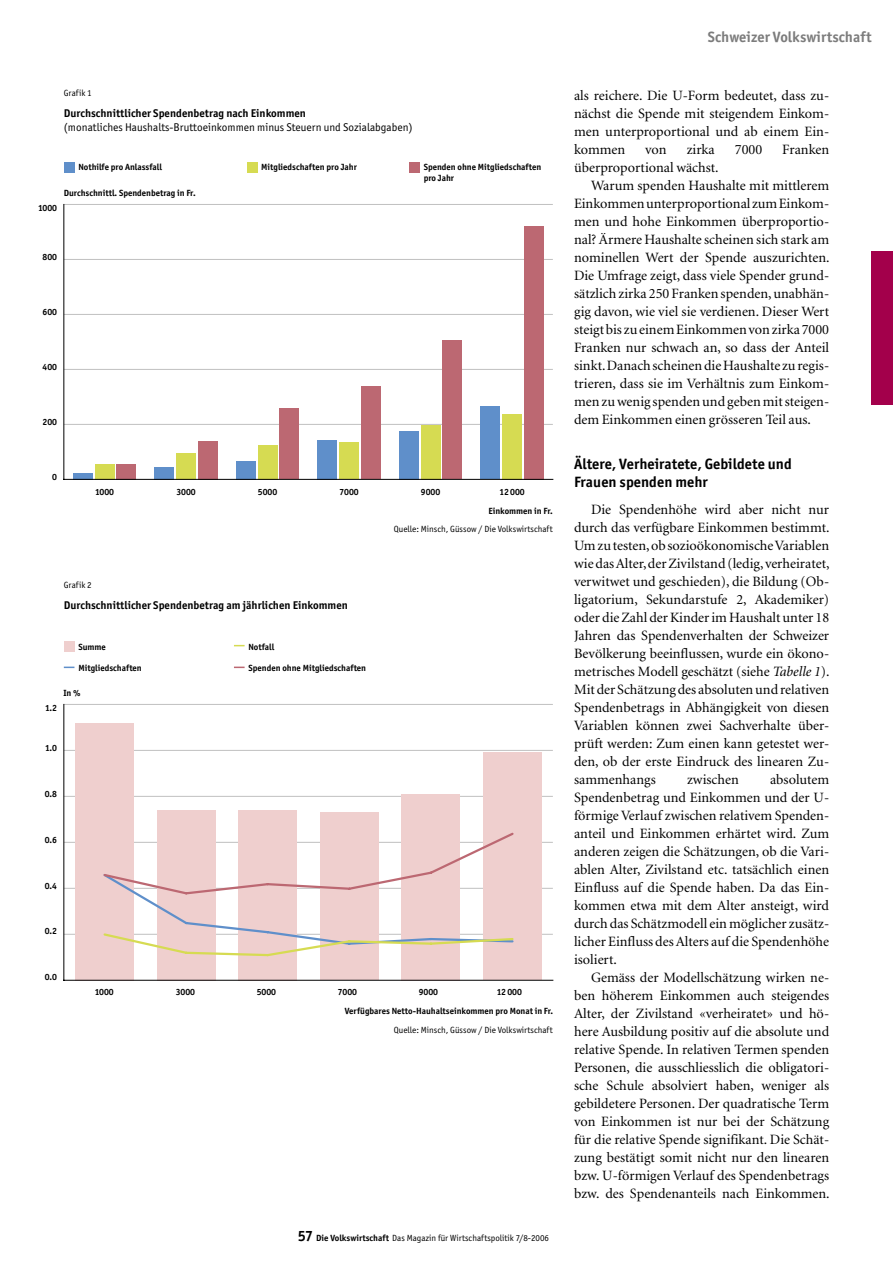
<style>
.page{position:relative;width:893px;height:1263px;background:#fff}
.page>*{position:absolute;margin:0;border:0;box-sizing:border-box;transform-origin:0 0}
._04_Zwischentitel_1{font:700 15px/18px "Officina San ITC";letter-spacing:.005em;color:#000}
.Rubriktitel_rechts{font:700 15px "Officina San ITC";letter-spacing:.005em;color:#7c7c7c}
._03_Grundschrift{font:14.25px/18px "Minion";color:#000;text-align:justify}
._07a_Legende_Bold{font:700 11.25px "Officina San ITC";letter-spacing:.005em;color:#000}
._07a_Legende_Bold-2{font:11.25px "Officina San ITC";letter-spacing:.005em;color:#000}
.t1{font:700 9px/10.5px "Officina San ITC";color:#000}
._08_Abbildungen{font:9px "Officina San ITC";color:#000}
.s1{font-weight:700;font-size:15px}
.s2{font-weight:700}
.s3{font-style:italic}
</style>
<div class="page">
<div style="left:872px;top:252px;width:21px;height:153px;background:#a3004b"></div>
<hr style="left:64px;top:424px;width:489px;height:1px;background:#c0c0c0">
<hr style="left:64px;top:369px;width:489px;height:1px;background:#c0c0c0">
<hr style="left:64px;top:314px;width:489px;height:1px;background:#c0c0c0">
<hr style="left:64px;top:259px;width:489px;height:1px;background:#c0c0c0">
<hr style="left:64px;top:204px;width:489px;height:1px;background:#c0c0c0">
<div style="left:64px;top:162px;width:11px;height:11px;background:#5f8fca"></div>
<div style="left:247px;top:162px;width:10px;height:11px;background:#d6db52"></div>
<div style="left:409px;top:162px;width:11px;height:11px;background:#bc6872"></div>
<div style="left:117px;top:464px;width:19px;height:15px;background:#bc6872"></div>
<div style="left:198px;top:441px;width:20px;height:38px;background:#bc6872"></div>
<div style="left:280px;top:408px;width:19px;height:71px;background:#bc6872"></div>
<div style="left:361px;top:386px;width:20px;height:93px;background:#bc6872"></div>
<div style="left:443px;top:341px;width:19px;height:138px;background:#bc6872"></div>
<div style="left:524px;top:226px;width:20px;height:253px;background:#bc6872"></div>
<div style="left:95px;top:464px;width:19px;height:15px;background:#d6db52"></div>
<div style="left:176px;top:453px;width:20px;height:26px;background:#d6db52"></div>
<div style="left:258px;top:445px;width:19px;height:34px;background:#d6db52"></div>
<div style="left:339px;top:442px;width:20px;height:37px;background:#d6db52"></div>
<div style="left:421px;top:425px;width:19px;height:54px;background:#d6db52"></div>
<div style="left:502px;top:414px;width:20px;height:65px;background:#d6db52"></div>
<div style="left:73px;top:473px;width:20px;height:6px;background:#5f8fca"></div>
<div style="left:155px;top:467px;width:19px;height:12px;background:#5f8fca"></div>
<div style="left:236px;top:461px;width:20px;height:18px;background:#5f8fca"></div>
<div style="left:318px;top:440px;width:19px;height:39px;background:#5f8fca"></div>
<div style="left:399px;top:431px;width:20px;height:48px;background:#5f8fca"></div>
<div style="left:481px;top:406px;width:19px;height:73px;background:#5f8fca"></div>
<hr style="left:64px;top:479px;width:489px;height:1px;background:#000">
<hr style="left:63px;top:204px;width:1px;height:275px;background:#000">
<hr style="left:64px;top:934px;width:489px;height:1px;background:#c0c0c0">
<hr style="left:64px;top:888px;width:489px;height:1px;background:#c0c0c0">
<hr style="left:64px;top:842px;width:489px;height:1px;background:#c0c0c0">
<hr style="left:64px;top:796px;width:489px;height:1px;background:#c0c0c0">
<hr style="left:64px;top:750px;width:489px;height:1px;background:#c0c0c0">
<hr style="left:64px;top:704px;width:489px;height:1px;background:#c0c0c0">
<div style="left:64px;top:641px;width:11px;height:11px;background:#efcfce"></div>
<div style="left:75px;top:723px;width:59px;height:257px;background:#efcfce"></div>
<div style="left:157px;top:810px;width:58px;height:170px;background:#efcfce"></div>
<div style="left:238px;top:810px;width:59px;height:170px;background:#efcfce"></div>
<div style="left:320px;top:812px;width:58px;height:168px;background:#efcfce"></div>
<div style="left:401px;top:794px;width:59px;height:186px;background:#efcfce"></div>
<div style="left:483px;top:753px;width:58px;height:227px;background:#efcfce"></div>
<hr style="left:64px;top:980px;width:489px;height:1px;background:#000">
<hr style="left:63px;top:704px;width:1px;height:276px;background:#000">
<svg style="left:103px;top:831px;width:411px;height:127px"></svg>
<p class="_08_Abbildungen" style="left:64px;top:87px;width:30px">Grafik 1</p>
<p class="_07a_Legende_Bold" style="left:64px;top:106px;width:244px">Durchschnittlicher Spendenbetrag nach Einkommen</p>
<p class="_07a_Legende_Bold-2" style="left:64px;top:121px;width:350px">(monatliches Haushalts-Bruttoeinkommen minus Steuern und Sozialabgaben)</p>
<p class="t1" style="left:78px;top:162px;width:85px">Nothilfe pro Anlassfall</p>
<p class="t1" style="left:261px;top:162px;width:97px">Mitgliedschaften pro Jahr</p>
<p class="t1" style="left:424px;top:162px;width:119px">Spenden ohne Mitgliedschaften pro Jahr</p>
<p class="t1" style="left:64px;top:188px;width:134px">Durchschnittl. Spendenbetrag in Fr.</p>
<p class="t1" style="left:38px;top:202px;width:20px">1000</p>
<p class="t1" style="left:43px;top:251px;width:16px">800</p>
<p class="t1" style="left:43px;top:306px;width:16px">600</p>
<p class="t1" style="left:43px;top:361px;width:16px">400</p>
<p class="t1" style="left:43px;top:416px;width:16px">200</p>
<p class="t1" style="left:52px;top:471px;width:6px">0</p>
<p class="t1" style="left:95px;top:486px;width:20px">1000</p>
<p class="t1" style="left:176px;top:486px;width:21px">3000</p>
<p class="t1" style="left:258px;top:486px;width:21px">5000</p>
<p class="t1" style="left:339px;top:486px;width:21px">7000</p>
<p class="t1" style="left:421px;top:486px;width:21px">9000</p>
<p class="t1" style="left:500px;top:486px;width:27px">12 000</p>
<p class="_08_Abbildungen" style="left:394px;top:524px;width:160px">Quelle: Minsch, Güssow / Die Volkswirtschaft</p>
<p class="t1" style="left:488px;top:505px;width:66px">Einkommen in Fr.</p>
<p class="_08_Abbildungen" style="left:64px;top:580px;width:30px">Grafik 2</p>
<p class="_07a_Legende_Bold" style="left:64px;top:599px;width:286px">Durchschnittlicher Spendenbetrag am jährlichen Einkommen</p>
<p class="t1" style="left:78px;top:641px;width:29px">Summe</p>
<p class="t1" style="left:248px;top:641px;width:27px">Notfall</p>
<p class="t1" style="left:78px;top:662px;width:65px">Mitgliedschaften</p>
<p class="t1" style="left:63px;top:688px;width:19px">In %</p>
<p class="t1" style="left:248px;top:662px;width:119px">Spenden ohne Mitgliedschaften</p>
<p class="t1" style="left:45px;top:703px;width:14px">1.2</p>
<p class="t1" style="left:45px;top:742px;width:14px">1.0</p>
<p class="t1" style="left:45px;top:788px;width:14px">0.8</p>
<p class="t1" style="left:45px;top:834px;width:14px">0.6</p>
<p class="t1" style="left:45px;top:880px;width:14px">0.4</p>
<p class="t1" style="left:45px;top:926px;width:14px">0.2</p>
<p class="t1" style="left:45px;top:972px;width:14px">0.0</p>
<p class="t1" style="left:95px;top:987px;width:20px">1000</p>
<p class="t1" style="left:176px;top:987px;width:21px">3000</p>
<p class="t1" style="left:257px;top:987px;width:21px">5000</p>
<p class="t1" style="left:338px;top:987px;width:21px">7000</p>
<p class="t1" style="left:419px;top:987px;width:21px">9000</p>
<p class="t1" style="left:497px;top:987px;width:27px">12 000</p>
<p class="_08_Abbildungen" style="left:394px;top:1025px;width:160px">Quelle: Minsch, Güssow / Die Volkswirtschaft</p>
<p class="t1" style="left:345px;top:1005px;width:210px">Verfügbares Netto-Hauhaltseinkommen pro Monat in Fr.</p>
<p class="_08_Abbildungen" style="left:298px;top:1232px;width:253px"><span class="s1">57</span> <span class="s2">Die Volkswirtschaft</span> Das Magazin für Wirtschaftspolitik 7/8-2006</p>
<p class="Rubriktitel_rechts" style="left:708px;top:27px;width:165px">Schweizer Volkswirtschaft</p>
<p class="_03_Grundschrift" style="left:574px;top:86px;width:257px">als reichere. Die U-Form bedeutet, dass zu&shy;nächst die Spende mit steigendem Einkom&shy;men unterproportional und ab einem Ein&shy;kommen</p>
<p class="_03_Grundschrift" style="left:645px;top:140px;width:23px">von</p>
<p class="_03_Grundschrift" style="left:687px;top:140px;width:30px">zirka</p>
<p class="_03_Grundschrift" style="left:735px;top:140px;width:29px">7000</p>
<p class="_03_Grundschrift" style="left:782px;top:140px;width:48px">Franken</p>
<p class="_03_Grundschrift" style="left:574px;top:158px;width:146px">überproportional wächst.</p>
<p class="_03_Grundschrift" style="left:574px;top:176px;width:257px;text-indent:17px">Warum spenden Haushalte mit mittlerem Einkommen unterproportional zum Einkom&shy;men und hohe Einkommen überproportio&shy;nal? Ärmere Haushalte scheinen sich stark am nominellen Wert der Spende auszurichten.<br>Die Umfrage zeigt, dass viele Spender grund&shy;sätzlich zirka 250 Franken spenden, unabhän&shy;gig davon, wie viel sie verdienen. Dieser Wert steigt bis zu einem Einkommen von zirka 7000<br>Franken nur schwach an, so dass der Anteil sinkt. Danach scheinen die Haushalte zu regis&shy;trieren, dass sie im Verhältnis zum Einkom&shy;men zu wenig spenden und geben mit steigen&shy;dem Einkommen einen grösseren Teil aus.</p>
<p class="_04_Zwischentitel_1" style="left:574px;top:454px;width:219px">Ältere, Verheiratete, Gebildete und<br>Frauen spenden mehr</p>
<p class="_03_Grundschrift" style="left:574px;top:500px;width:257px;text-indent:17px">Die Spendenhöhe wird aber nicht nur durch das verfügbare Einkommen bestimmt.<br>Um zu testen, ob sozioökonomische Variablen wie das Alter, der Zivilstand (ledig, verheiratet, verwitwet und geschieden), die Bildung (Ob&shy;ligatorium, Sekundarstufe 2, Akademiker) oder die Zahl der Kinder im Haushalt unter 18<br>Jahren das Spendenverhalten der Schweizer Bevölkerung beeinflussen, wurde ein ökono&shy;metrisches Modell geschätzt (siehe <span class="s3">Tabelle 1</span>).<br>Mit der Schätzung des absoluten und relativen Spendenbetrags in Abhängigkeit von diesen Variablen können zwei Sachverhalte über&shy;prüft werden: Zum einen kann getestet wer&shy;den, ob der erste Eindruck des linearen Zu&shy;sammenhangs</p>
<p class="_03_Grundschrift" style="left:574px;top:770px;width:257px;text-indent:196px">absolutem Spendenbetrag und Einkommen und der U&shy;förmige Verlauf zwischen relativem Spenden&shy;anteil und Einkommen erhärtet wird. Zum anderen zeigen die Schätzungen, ob die Vari&shy;ablen Alter, Zivilstand etc. tatsächlich einen Einfluss auf die Spende haben. Da das Ein&shy;kommen etwa mit dem Alter ansteigt, wird durch das Schätzmodell ein möglicher zusätz&shy;licher Einfluss des Alters auf die Spendenhöhe isoliert.</p>
<p class="_03_Grundschrift" style="left:574px;top:968px;width:257px;text-indent:17px">Gemäss der Modellschätzung wirken ne&shy;ben höherem Einkommen auch steigendes Alter, der Zivilstand «verheiratet» und hö&shy;here Ausbildung positiv auf die absolute und relative Spende. In relativen Termen spenden Personen, die ausschliesslich die obligatori&shy;sche Schule absolviert haben, weniger als gebildetere Personen. Der quadratische Term von Einkommen ist nur bei der Schätzung für die relative Spende signifikant. Die Schät&shy;zung bestätigt somit nicht nur den linearen bzw. U-förmigen Verlauf des Spendenbetrags bzw. des Spendenanteils nach Einkommen.</p>
<p class="_03_Grundschrift" style="left:687px;top:770px;width:53px">zwischen</p>
</div>
